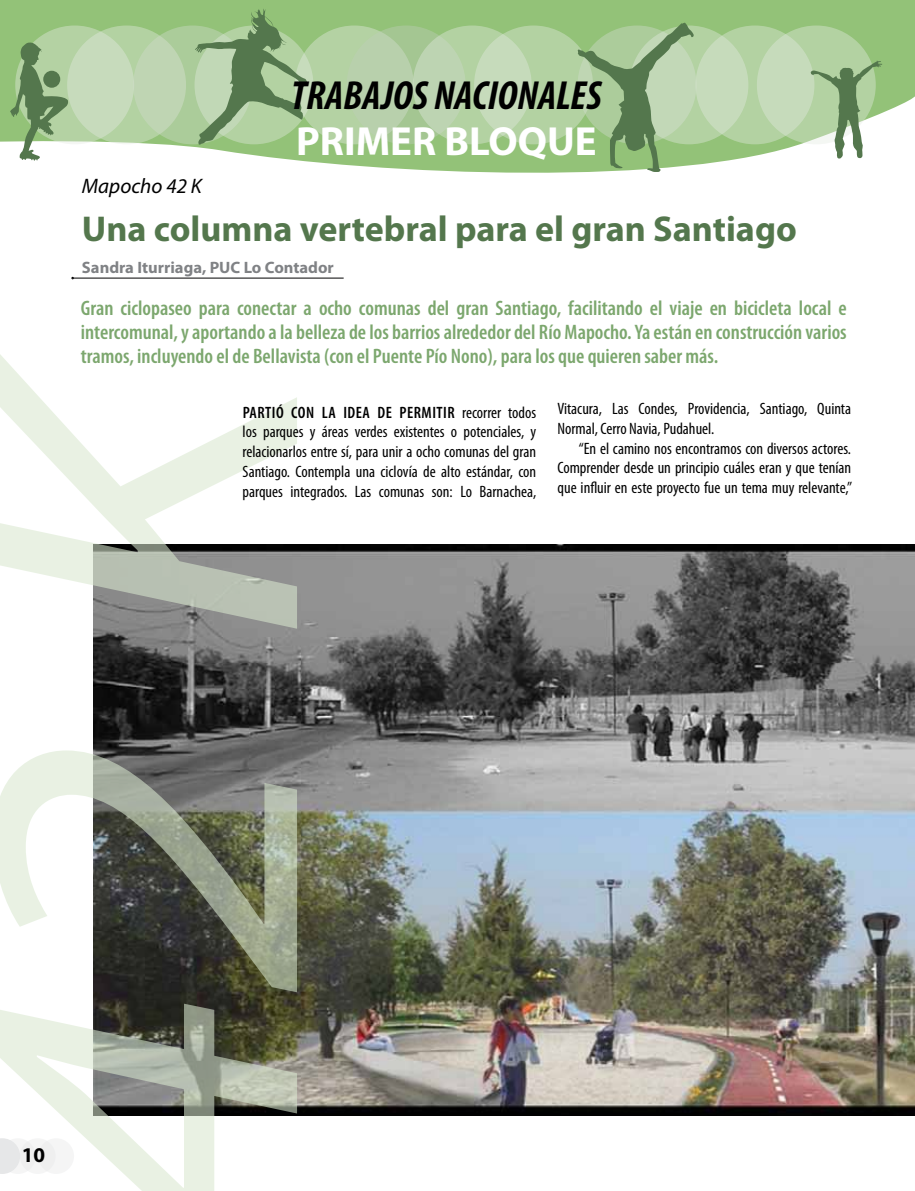
<style>
.page{position:relative;width:915px;height:1191px;background:#fff}
.page>*{position:absolute;margin:0;border:0;box-sizing:border-box;transform-origin:0 0}
.t1{font:italic 700 condensed 40.8px "Myriad Pro";color:#000}
.t2{font:700 40.8px "Myriad Pro";color:#fff}
.t3{font:700 36px "Myriad Pro";color:#54774d}
.t4{font:600 condensed 21px/24px "Myriad Pro";color:#7ca76e;text-align:justify}
.t5{font:italic 21px "Myriad Pro";color:#000}
.t6{font:700 21px "Myriad Pro";color:#000}
.t7{font:condensed 16.5px/19.8px "Myriad Pro";color:#000;text-align:justify}
.t8{font:700 16.5px "Myriad Pro";color:#808285}
.t9{font:600 condensed 16.5px "Myriad Pro";color:#000}
</style>
<div class="page">
<hr style="left:73px;top:278px;width:270px;height:1px;background:#000">
<img style="left:297px;top:544px;width:617px;height:571px">
<svg style="left:0;top:354px;width:297px;height:837px"></svg>
<svg style="left:0;top:0;width:914px;height:173px;fill:#93c278"></svg>
<div style="left:15px;top:26px;width:119px;height:118px;background:#b4d2a3;border-radius:50%"></div>
<svg style="left:67px;top:26px;width:119px;height:118px;background:#c1d8b4"></svg>
<svg style="left:133px;top:26px;width:119px;height:118px;background:#b7d1a9"></svg>
<div style="left:295px;top:26px;width:118px;height:118px;background:#b4d2a3;border-radius:50%"></div>
<svg style="left:346px;top:26px;width:119px;height:118px;fill:#b8d0ac"></svg>
<div style="left:412px;top:26px;width:119px;height:118px;background:linear-gradient(to bottom,#b8d3aa,#b8d3aa);border-radius:50%"></div>
<svg style="left:474px;top:26px;width:118px;height:118px;background:#bad5ac"></svg>
<div style="left:629px;top:26px;width:119px;height:118px;background:#b3d2a2;border-radius:50%"></div>
<div style="left:695px;top:26px;width:119px;height:118px;background:linear-gradient(to bottom,#bdd7af,#bdd6af);border-radius:50%"></div>
<svg style="left:756px;top:26px;width:119px;height:118px;background:#bed7b1"></svg>
<svg style="left:809px;top:61px;width:73px;height:98px"></svg>
<svg style="left:10px;top:42px;width:58px;height:118px"></svg>
<svg style="left:577px;top:23px;width:117px;height:149px;background:#98ba89"></svg>
<svg style="left:195px;top:8px;width:112px;height:137px;background:#94b685"></svg>
<h1 class="t1" style="left:291px;top:70px;width:312px">TRABAJOS NACIONALES</h1>
<h1 class="t2" style="left:296px;top:115px;width:302px">PRIMER BLOQUE</h1>
<p class="t5" style="left:82px;top:173px;width:121px">Mapocho 42 K</p>
<h2 class="t3" style="left:82px;top:205px;width:716px">Una columna vertebral para el gran Santiago</h2>
<p class="t8" style="left:82px;top:256px;width:253px">Sandra Iturriaga, PUC Lo Contador</p>
<p class="t4" style="left:81px;top:296px;width:767px">Gran ciclopaseo para conectar a ocho comunas del gran Santiago, facilitando el viaje en bicicleta local e intercomunal, y aportando a la belleza de los barrios alrededor del Río Mapocho. Ya están en construcción varios tramos, incluyendo el de Bellavista (con el Puente Pío Nono), para los que quieren saber más.</p>
<p class="t7" style="left:557px;top:398px;width:295px">Vitacura, Las Condes, Providencia, Santiago, Quinta<br>Normal, Cerro Navia, Pudahuel.</p>
<p class="t7" style="left:557px;top:438px;width:296px;text-indent:21px">“En el camino nos encontramos con diversos actores.<br>Comprender desde un principio cuáles eran y que tenían que influir en este proyecto fue un tema muy relevante,”</p>
<p class="t9" style="left:243px;top:402px;width:57px">Partió con</p>
<p class="t9" style="left:322px;top:402px;width:86px">la idea de permitir</p>
<p class="t7" style="left:242px;top:402px;width:295px;text-indent:219px">recorrer todos los parques y áreas verdes existentes o potenciales, y relacionarlos entre sí, para unir a ocho comunas del gran Santiago. Contempla una ciclovía de alto estándar, con parques integrados. Las comunas son: Lo Barnachea,</p>
<p class="t6" style="left:22px;top:1141px;width:25px">10</p>
</div>
